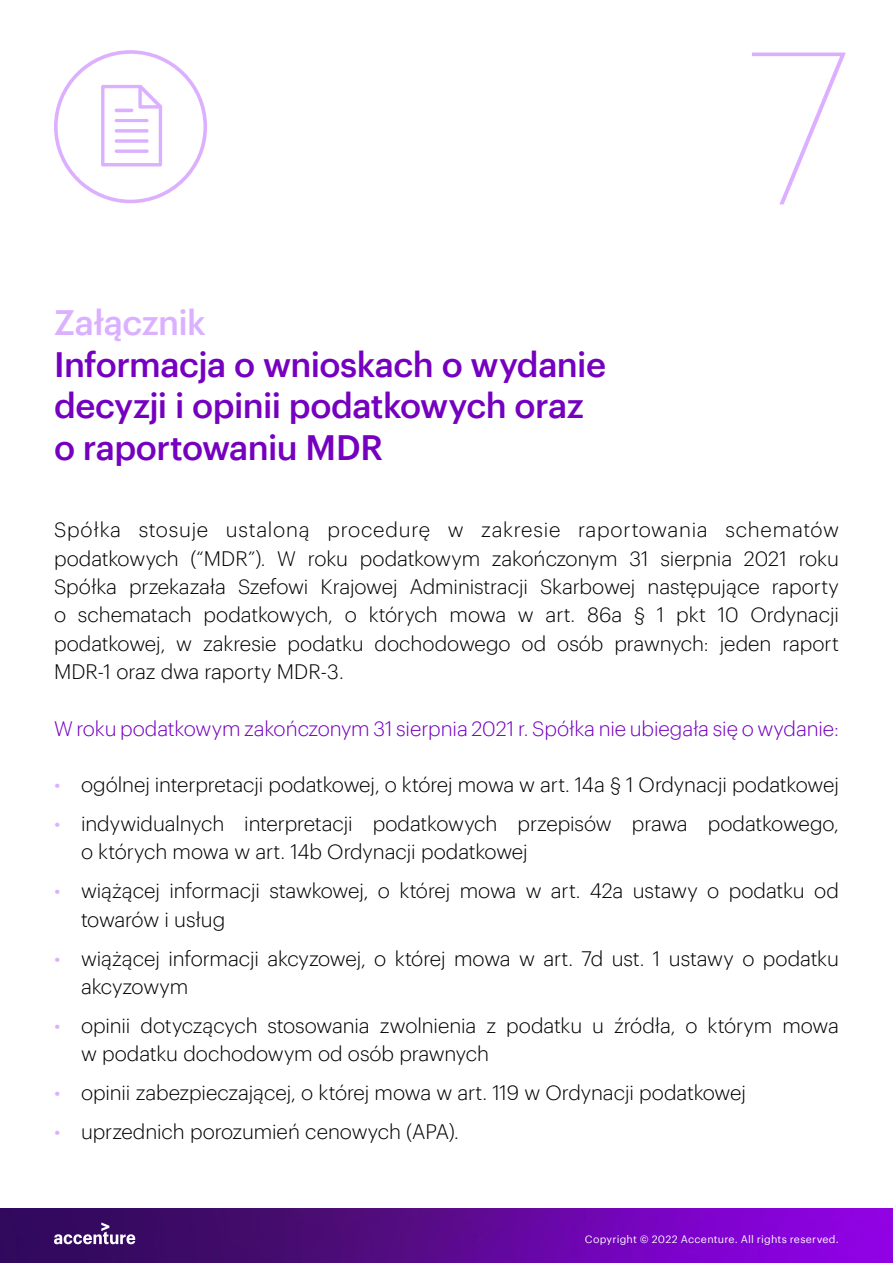
<style>
.page{position:relative;width:893px;height:1263px;background:#fff}
.page>*{position:absolute;margin:0;border:0;box-sizing:border-box;transform-origin:0 0}
.t1{font:100 212.4px "Graphik";color:#dcafff}
.t2{font:500 34.5px/41.4px "Graphik";letter-spacing:-.02em;color:#7500c0}
.t3{font:500 34.5px "Graphik";letter-spacing:-.02em;color:#dbb0ff}
.t4{font:300 20.4px/28.3px "Graphik";letter-spacing:-.01em;color:#000}
.t5{font:300 20.4px "Graphik";letter-spacing:-.005em;color:#7500c0}
.t6{font:10.5px "Graphik";letter-spacing:.02em;color:#fff}
.s1{color:#dcafff}
</style>
<div class="page">
<img style="left:0;top:1209px;width:893px;height:54px">
<svg style="left:54px;top:1222px;width:81px;height:22px"></svg>
<div style="left:54px;top:50px;width:153px;height:153px;border:4px solid #dcafff;border-radius:50%"></div>
<svg style="left:101px;top:85px;width:61px;height:81px"></svg>
<hr style="left:115px;top:109px;width:18px;height:3px;background:#dbb0ff;border-radius:2px">
<hr style="left:115px;top:119px;width:34px;height:3px;background:#dbb0ff;border-radius:2px">
<svg style="left:115px;top:129px;width:34px;height:4px"></svg>
<svg style="left:115px;top:139px;width:34px;height:4px"></svg>
<svg style="left:115px;top:149px;width:34px;height:4px"></svg>
<h2 class="t3" style="left:54px;top:297px;width:153px">Załącznik</h2>
<h2 class="t2" style="left:54px;top:341px;width:554px">Informacja o wnioskach o wydanie decyzji i opinii podatkowych oraz o raportowaniu MDR</h2>
<h1 class="t1" style="left:747px;top:-22px;width:103px">7</h1>
<p class="t4" style="left:54px;top:514px;width:786px;text-align:justify">Spółka stosuje ustaloną procedurę w zakresie raportowania schematów podatkowych (“MDR”). W roku podatkowym zakończonym 31 sierpnia 2021 roku Spółka przekazała Szefowi Krajowej Administracji Skarbowej następujące raporty o schematach podatkowych, o których mowa w art. 86a § 1 pkt 10 Ordynacji podatkowej, w zakresie podatku dochodowego od osób prawnych: jeden raport MDR-1 oraz dwa raporty MDR-3.</p>
<p class="t5" style="left:54px;top:713px;width:786px">W roku podatkowym zakończonym 31 sierpnia 2021 r. Spółka nie ubiegała się o wydanie:</p>
<p class="t4" style="left:54px;top:769px;width:786px"><span class="s1">•</span> ogólnej interpretacji podatkowej, o której mowa w art. 14a § 1 Ordynacji podatkowej</p>
<p class="t4" style="left:81px;top:808px;width:759px;text-indent:-27px"><span class="s1">•</span> indywidualnych interpretacji podatkowych przepisów prawa podatkowego, o których mowa w art. 14b Ordynacji podatkowej</p>
<p class="t4" style="left:81px;top:875px;width:759px;text-indent:-27px"><span class="s1">•</span> wiążącej informacji stawkowej, o której mowa w art. 42a ustawy o podatku od towarów i usług</p>
<p class="t4" style="left:81px;top:942px;width:759px;text-indent:-27px"><span class="s1">•</span> wiążącej informacji akcyzowej, o której mowa w art. 7d ust. 1 ustawy o podatku akcyzowym</p>
<p class="t4" style="left:81px;top:1010px;width:759px;text-indent:-27px"><span class="s1">•</span> opinii dotyczących stosowania zwolnienia z podatku u źródła, o którym mowa w podatku dochodowym od osób prawnych</p>
<p class="t4" style="left:54px;top:1077px;width:693px"><span class="s1">•</span> opinii zabezpieczającej, o której mowa w art. 119 w Ordynacji podatkowej</p>
<p class="t4" style="left:54px;top:1116px;width:407px"><span class="s1">•</span> uprzednich porozumień cenowych (APA).</p>
<p class="t6" style="left:585px;top:1231px;width:255px">Copyright © 2022 Accenture. All rights reserved.</p>
</div>
